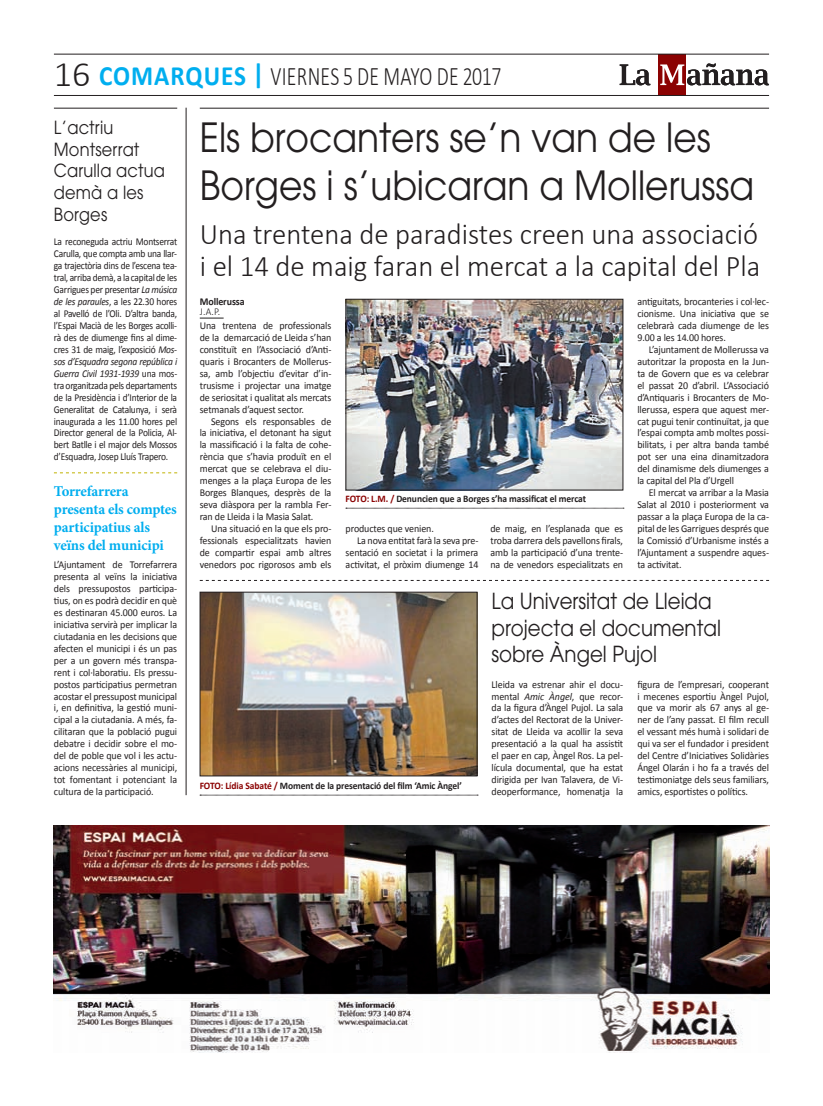
<style>
.page{position:relative;width:823px;height:1106px;background:#fff}
.page>*{position:absolute;margin:0;border:0;box-sizing:border-box;transform-origin:0 0}
.t1{font:40px/48px "Avant Garde";color:#231f20;scale:.9 1}
.t2{font:300 30px/32px "Calibri";color:#231f20;scale:.96 1}
.t3{font:300 26.8px "Calibri";letter-spacing:.015em;color:#231f20;scale:.74 1}
.t4{font:22px/26.4px "Avant Garde";color:#231f20;scale:.9 1}
.t5{font:18px/21.6px "Avant Garde";letter-spacing:.01em;color:#231f20;scale:.9 1}
.t6{font:700 15px/18px "Minion Pro";letter-spacing:-.015em;color:#00aeef}
.t7{font:10.5px/12px "Calibri";letter-spacing:-.01em;color:#231f20;text-align:justify;scale:.95 1}
.t8{font:10.5px/12px "Calibri";letter-spacing:-.01em;color:#231f20;text-align:justify;scale:.9 1}
.t9{font:700 10.5px/10px "Calibri";letter-spacing:-.01em;color:#231f20;scale:.95 1}
.t10{font:700 10px "Calibri";letter-spacing:-.01em;color:#231f20;scale:.95 1}
.s1{font-size:36px}
.s2{font-weight:700;font-size:28px;color:#00aeef}
.s3{font-style:italic}
.s4{font-weight:300}
.s5{color:#8b0202}
</style>
<div class="page">
<hr style="left:54px;top:108px;width:123px;height:1px;background:#231f20">
<svg style="left:54px;top:472px;width:123px;height:1px"></svg>
<hr style="left:185px;top:108px;width:1px;height:687px;background:#231f20">
<svg style="left:200px;top:318px;width:23px;height:1px"></svg>
<hr style="left:200px;top:108px;width:568px;height:1px;background:#231f20">
<svg style="left:346px;top:508px;width:277px;height:1px"></svg>
<img style="left:347px;top:301px;width:273px;height:187px">
<div style="left:345px;top:299px;width:277px;height:191px;border:1px solid #231f20"></div>
<div style="left:658px;top:54px;width:27px;height:41px;background:#8b0202"></div>
<svg style="left:660px;top:63px;width:108px;height:22px"></svg>
<svg style="left:619px;top:64px;width:31px;height:21px"></svg>
<hr style="left:54px;top:54px;width:714px;height:1px;background:#231f20">
<hr style="left:54px;top:95px;width:714px;height:1px;background:#231f20">
<svg style="left:200px;top:580px;width:568px;height:1px"></svg>
<svg style="left:200px;top:795px;width:278px;height:1px"></svg>
<img style="left:202px;top:594px;width:273px;height:180px">
<div style="left:200px;top:592px;width:277px;height:184px;border:1px solid #231f20"></div>
<img style="left:54px;top:825px;width:714px;height:227px">
<p class="t3" style="left:54px;top:60px;width:606px"><span class="s1">16</span> <span class="s2">COMARQUES |</span> VIERNES 5 DE MAYO DE 2017</p>
<p class="t5" style="left:54px;top:117px;width:125px">L’actriu<br>Montserrat<br>Carulla actua demà a les<br>Borges</p>
<p class="t8" style="left:54px;top:236px;width:138px">La reconeguda actriu Montserrat Carulla, que compta amb una llar&shy;ga trajectòria dins de l’escena tea&shy;tral, arriba demà, a la capital de les Garrigues per presentar <span class="s3">La música de les paraules</span>, a les 22.30 hores al Pavelló de l’Oli. D’altra banda, l’Espai Macià de les Borges acolli&shy;rà des de diumenge fins al dime&shy;cres 31 de maig, l’exposició <span class="s3">Mos&shy;sos d’Esquadra segona república i Guerra Civil 1931-1939</span> una mos&shy;tra organitzada pels departaments de la Presidència i d’Interior de la Generalitat de Catalunya, i serà inaugurada a les 11.00 hores pel Director general de la Policia, Al&shy;bert Batlle i el major dels Mossos d’Esquadra, Josep Lluís Trapero.</p>
<p class="t6" style="left:54px;top:482px;width:124px">Torrefarrera presenta els comptes participatius als veïns del municipi</p>
<p class="t7" style="left:54px;top:558px;width:131px">L’Ajuntament de Torrefarrera presenta al veïns la iniciativa dels pressupostos participa&shy;tius, on es podrà decidir en què es destinaran 45.000 euros. La iniciativa servirà per implicar la ciutadania en les decisions que afecten el municipi i és un pas per a un govern més transpa&shy;rent i col·laboratiu. Els pressu&shy;postos participatius permetran acostar el pressupost municipal i, en definitiva, la gestió muni&shy;cipal a la ciutadania. A més, fa&shy;cilitaran que la població pugui debatre i decidir sobre el mo&shy;del de poble que vol i les actu&shy;acions necessàries al municipi, tot fomentant i potenciant la cultura de la participació.</p>
<p class="t1" style="left:200px;top:113px;width:617px">Els brocanters se’n van de les<br>Borges i s’ubicaran a Mollerussa</p>
<p class="t2" style="left:200px;top:216px;width:585px">Una trentena de paradistes creen una associació i el 14 de maig faran el mercat a la capital del Pla</p>
<p class="t9" style="left:200px;top:296px;width:49px">Mollerussa<br><span class="s4">J.A.P.</span></p>
<p class="t7" style="left:200px;top:319px;width:140px">Una trentena de professionals</p>
<p class="t7" style="left:200px;top:331px;width:140px">de la demarcació de Lleida s’han</p>
<p class="t7" style="left:200px;top:343px;width:140px">constituït en l’Associació d’Anti-</p>
<p class="t7" style="left:200px;top:355px;width:140px">quaris i Brocanters de Mollerus-</p>
<p class="t7" style="left:200px;top:367px;width:140px">sa, amb l’objectiu d’evitar d’in-</p>
<p class="t7" style="left:200px;top:379px;width:140px">trusisme i projectar una imatge</p>
<p class="t7" style="left:200px;top:391px;width:140px">de seriositat i qualitat als mercats</p>
<p class="t7" style="left:200px;top:403px;width:111px">setmanals d’aquest sector.</p>
<p class="t7" style="left:211px;top:415px;width:128px">Segons els responsables de</p>
<p class="t7" style="left:200px;top:427px;width:140px">la iniciativa, el detonant ha sigut</p>
<p class="t7" style="left:200px;top:439px;width:140px">la massificació i la falta de cohe-</p>
<p class="t7" style="left:200px;top:451px;width:140px">rència que s’havia produït en el</p>
<p class="t7" style="left:200px;top:463px;width:140px">mercat que se celebrava el diu-</p>
<p class="t7" style="left:200px;top:475px;width:140px">menges a la plaça Europa de les</p>
<p class="t7" style="left:200px;top:487px;width:140px">Borges Blanques, desprès de la</p>
<p class="t7" style="left:200px;top:499px;width:140px">seva diàspora per la rambla Fer-</p>
<p class="t7" style="left:200px;top:510px;width:121px">ran de Lleida i la Masia Salat.</p>
<p class="t7" style="left:211px;top:522px;width:128px">Una situació en la que els pro-</p>
<p class="t7" style="left:200px;top:534px;width:140px">fessionals especialitzats havien</p>
<p class="t7" style="left:200px;top:546px;width:140px">de compartir espai amb altres</p>
<p class="t7" style="left:200px;top:558px;width:140px">venedors poc rigorosos amb els</p>
<p class="t7" style="left:637px;top:295px;width:140px">antiguitats, brocanteries i col·lec-</p>
<p class="t7" style="left:637px;top:307px;width:140px">cionisme. Una iniciativa que se</p>
<p class="t7" style="left:637px;top:319px;width:140px">celebrarà cada diumenge de les</p>
<p class="t7" style="left:637px;top:331px;width:95px">9.00 a les 14.00 hores.</p>
<p class="t7" style="left:648px;top:343px;width:128px">L’ajuntament de Mollerussa va</p>
<p class="t7" style="left:637px;top:355px;width:140px">autoritzar la proposta en la Jun-</p>
<p class="t7" style="left:637px;top:367px;width:140px">ta de Govern que es va celebrar</p>
<p class="t7" style="left:637px;top:379px;width:140px">el passat 20 d’abril. L’Associació</p>
<p class="t7" style="left:637px;top:391px;width:140px">d’Antiquaris i Brocanters de Mo-</p>
<p class="t7" style="left:637px;top:403px;width:140px">llerussa, espera que aquest mer-</p>
<p class="t7" style="left:637px;top:415px;width:140px">cat pugui tenir continuïtat, ja que</p>
<p class="t7" style="left:637px;top:427px;width:140px">l’espai compta amb moltes possi-</p>
<p class="t7" style="left:637px;top:439px;width:140px">bilitats, i per altra banda també</p>
<p class="t7" style="left:637px;top:451px;width:140px">pot ser una eina dinamitzadora</p>
<p class="t7" style="left:637px;top:463px;width:140px">del dinamisme dels diumenges a</p>
<p class="t7" style="left:637px;top:475px;width:103px">la capital del Pla d’Urgell</p>
<p class="t7" style="left:648px;top:487px;width:128px">El mercat va arribar a la Masia</p>
<p class="t7" style="left:637px;top:499px;width:140px">Salat al 2010 i posteriorment va</p>
<p class="t7" style="left:637px;top:510px;width:140px">passar a la plaça Europa de la ca-</p>
<p class="t7" style="left:637px;top:522px;width:140px">pital de les Garrigues després que</p>
<p class="t7" style="left:637px;top:534px;width:140px">la Comissió d’Urbanisme instés a</p>
<p class="t7" style="left:637px;top:546px;width:140px">l’Ajuntament a suspendre aques-</p>
<p class="t7" style="left:637px;top:558px;width:48px">ta activitat.</p>
<p class="t10" style="left:345px;top:492px;width:254px"><span class="s5">FOTO: L.M. /</span> Denuncien que a Borges s’ha massificat el mercat</p>
<p class="t7" style="left:345px;top:522px;width:94px">productes que venien.</p>
<p class="t7" style="left:357px;top:534px;width:129px">La nova entitat farà la seva pre-</p>
<p class="t7" style="left:345px;top:546px;width:141px">sentació en societat i la primera</p>
<p class="t7" style="left:345px;top:558px;width:141px">activitat, el pròxim diumenge 14</p>
<p class="t7" style="left:490px;top:522px;width:141px">de maig, en l’esplanada que es troba darrera dels pavellons firals, amb la participació d’una trente&shy;na de venedors especialitzats en</p>
<p class="t10" style="left:200px;top:779px;width:277px"><span class="s5">FOTO: Lídia Sabaté /</span> Moment de la presentació del film ‘Amic Àngel’</p>
<p class="t4" style="left:491px;top:588px;width:256px">La Universitat de Lleida projecta el documental sobre Àngel Pujol</p>
<p class="t7" style="left:491px;top:678px;width:140px">Lleida va estrenar ahir el docu&shy;mental <span class="s3">Amic Àngel</span>, que recor&shy;da la figura d’Àngel Pujol. La sala d’actes del Rectorat de la Univer&shy;sitat de Lleida va acollir la seva presentació a la qual ha assistit el paer en cap, Àngel Ros. La pel· lícula documental, que ha estat dirigida per Ivan Talavera, de Vi&shy;deoperformance, homenatja la</p>
<p class="t7" style="left:637px;top:678px;width:140px">figura de l’empresari, cooperant i mecenes esportiu Àngel Pujol, que va morir als 67 anys al ge&shy;ner de l’any passat. El film recull el vessant més humà i solidari de qui va ser el fundador i president del Centre d’Iniciatives Solidàries Ángel Olarán i ho fa a través del testimoniatge dels seus familiars, amics, esportistes o polítics.</p>
</div>
